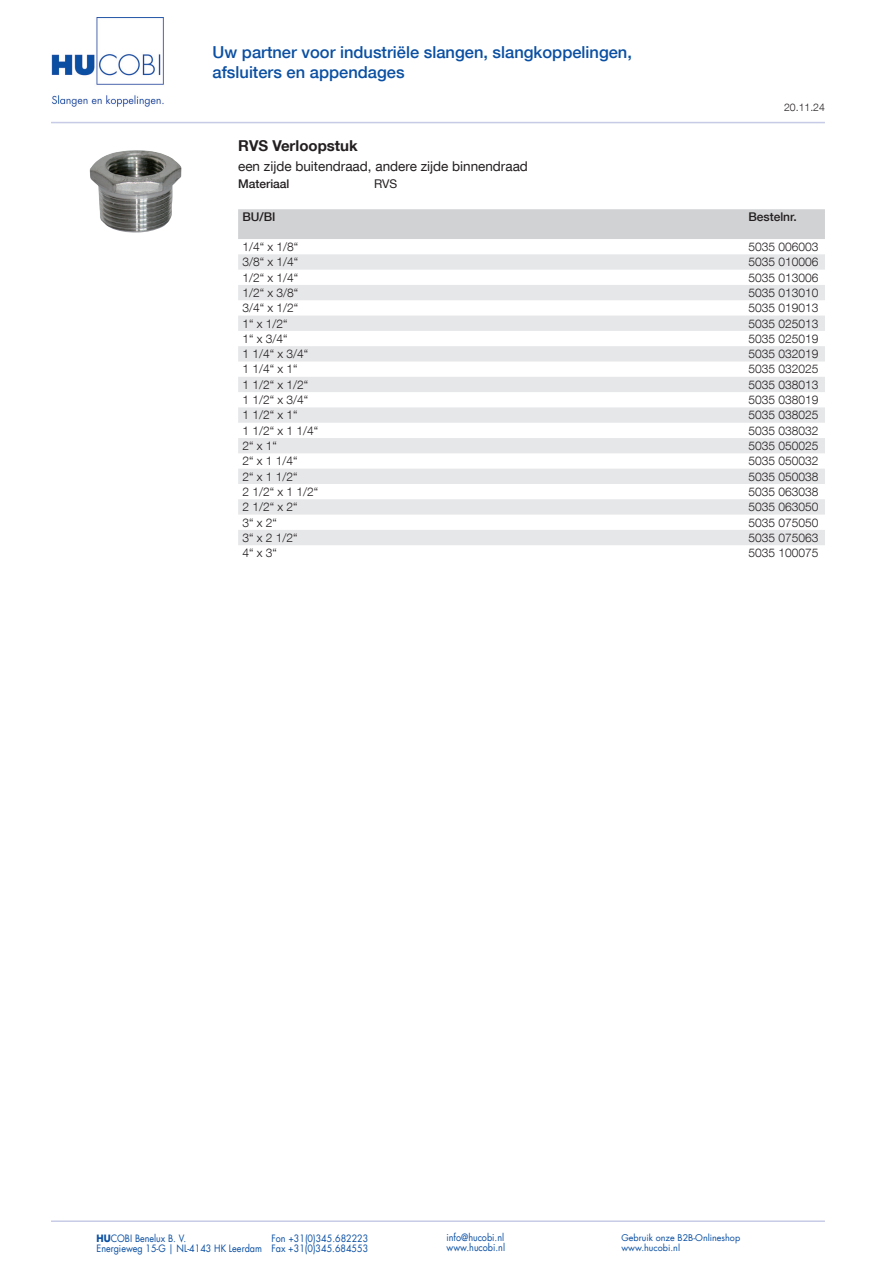
<style>
.page{position:relative;width:893px;height:1263px;background:#fff}
.page>*{position:absolute;margin:0;border:0;box-sizing:border-box;transform-origin:0 0}
.t1{font:500 16.5px/19.8px "Helvetica Neue LT Com";color:#0a4fa2}
.t2{font:700 15px "Helvetica Neue LT Com";color:#231f20}
.t3{font:13.5px "Helvetica Neue LT Com";color:#231f20}
.t4{font:300 12px "Helvetica Neue LT Com";color:#231f20}
.t5{font:500 12px "Helvetica Neue LT Com";color:#231f20}
.t6{font:12px "Helvetica Neue LT Com";color:#231f20}
.t7{font:300 10.5px "Helvetica Neue LT Com";color:#231f20}
.t8{font:9.9px "Futura LT";color:#0a4fa2;scale:.91 1}
.t9{font:9px "Futura LT";color:#0a4fa2}
.s1{font-weight:700}
</style>
<div class="page">
<hr style="left:51px;top:122px;width:774px;height:1px;background:#c7cbe6">
<hr style="left:51px;top:1220px;width:774px;height:2px;background:#c7cbe6">
<img style="left:51px;top:17px;width:113px;height:90px">
<div style="left:238px;top:209px;width:587px;height:30px;background:#d1d2d4"></div>
<svg style="left:238px;top:254px;width:587px;height:291px;fill:#e8e9eb"></svg>
<img style="left:89px;top:150px;width:92px;height:83px">
<h1 class="t1" style="left:213px;top:42px;width:421px">Uw partner voor industriële slangen, slangkoppelingen, afsluiters en appendages</h1>
<p class="t7" style="left:784px;top:101px;width:42px">20.11.24</p>
<p class="t2" style="left:238px;top:136px;width:121px">RVS Verloopstuk</p>
<p class="t3" style="left:238px;top:158px;width:291px">een zijde buitendraad, andere zijde binnendraad</p>
<p class="t5" style="left:238px;top:177px;width:53px">Materiaal</p>
<p class="t6" style="left:374px;top:176px;width:25px">RVS</p>
<p class="t5" style="left:242px;top:210px;width:35px">BU/BI</p>
<p class="t5" style="left:748px;top:210px;width:50px">Bestelnr.</p>
<p class="t4" style="left:242px;top:239px;width:58px">1/4“ x 1/8“</p>
<p class="t4" style="left:748px;top:239px;width:72px">5035 006003</p>
<p class="t4" style="left:242px;top:255px;width:58px">3/8“ x 1/4“</p>
<p class="t4" style="left:748px;top:255px;width:72px">5035 010006</p>
<p class="t4" style="left:242px;top:270px;width:58px">1/2“ x 1/4“</p>
<p class="t4" style="left:748px;top:270px;width:72px">5035 013006</p>
<p class="t4" style="left:242px;top:285px;width:58px">1/2“ x 3/8“</p>
<p class="t4" style="left:748px;top:285px;width:72px">5035 013010</p>
<p class="t4" style="left:242px;top:301px;width:58px">3/4“ x 1/2“</p>
<p class="t4" style="left:748px;top:301px;width:72px">5035 019013</p>
<p class="t4" style="left:242px;top:316px;width:47px">1“ x 1/2“</p>
<p class="t4" style="left:748px;top:316px;width:72px">5035 025013</p>
<p class="t4" style="left:242px;top:331px;width:47px">1“ x 3/4“</p>
<p class="t4" style="left:748px;top:331px;width:72px">5035 025019</p>
<p class="t4" style="left:242px;top:347px;width:68px">1 1/4“ x 3/4“</p>
<p class="t4" style="left:748px;top:347px;width:72px">5035 032019</p>
<p class="t4" style="left:242px;top:362px;width:57px">1 1/4“ x 1“</p>
<p class="t4" style="left:748px;top:362px;width:72px">5035 032025</p>
<p class="t4" style="left:242px;top:377px;width:68px">1 1/2“ x 1/2“</p>
<p class="t4" style="left:748px;top:377px;width:72px">5035 038013</p>
<p class="t4" style="left:242px;top:392px;width:68px">1 1/2“ x 3/4“</p>
<p class="t4" style="left:748px;top:392px;width:72px">5035 038019</p>
<p class="t4" style="left:242px;top:408px;width:57px">1 1/2“ x 1“</p>
<p class="t4" style="left:748px;top:408px;width:72px">5035 038025</p>
<p class="t4" style="left:242px;top:423px;width:78px">1 1/2“ x 1 1/4“</p>
<p class="t4" style="left:748px;top:423px;width:72px">5035 038032</p>
<p class="t4" style="left:242px;top:438px;width:36px">2“ x 1“</p>
<p class="t4" style="left:748px;top:438px;width:72px">5035 050025</p>
<p class="t4" style="left:242px;top:454px;width:57px">2“ x 1 1/4“</p>
<p class="t4" style="left:748px;top:454px;width:72px">5035 050032</p>
<p class="t4" style="left:242px;top:469px;width:57px">2“ x 1 1/2“</p>
<p class="t4" style="left:748px;top:469px;width:72px">5035 050038</p>
<p class="t4" style="left:242px;top:484px;width:78px">2 1/2“ x 1 1/2“</p>
<p class="t4" style="left:748px;top:484px;width:72px">5035 063038</p>
<p class="t4" style="left:242px;top:500px;width:57px">2 1/2“ x 2“</p>
<p class="t4" style="left:748px;top:500px;width:72px">5035 063050</p>
<p class="t4" style="left:242px;top:515px;width:36px">3“ x 2“</p>
<p class="t4" style="left:748px;top:515px;width:72px">5035 075050</p>
<p class="t4" style="left:242px;top:530px;width:57px">3“ x 2 1/2“</p>
<p class="t4" style="left:748px;top:530px;width:72px">5035 075063</p>
<p class="t4" style="left:242px;top:546px;width:36px">4“ x 3“</p>
<p class="t4" style="left:748px;top:546px;width:72px">5035 100075</p>
<p class="t8" style="left:97px;top:1232px;width:100px"><span class="s1">HU</span>COBI Benelux B. V.</p>
<p class="t8" style="left:271px;top:1232px;width:108px">Fon +31(0)345.682223</p>
<p class="t8" style="left:446px;top:1231px;width:65px">info@hucobi.nl</p>
<p class="t9" style="left:621px;top:1231px;width:120px">Gebruik onze B2B-Onlineshop</p>
<p class="t8" style="left:97px;top:1242px;width:300px">Energieweg 15-G | NL-4143 HK Leerdam Fax +31(0)345.684553</p>
<p class="t8" style="left:446px;top:1241px;width:66px">www.hucobi.nl</p>
<p class="t9" style="left:621px;top:1242px;width:60px">www.hucobi.nl</p>
</div>
